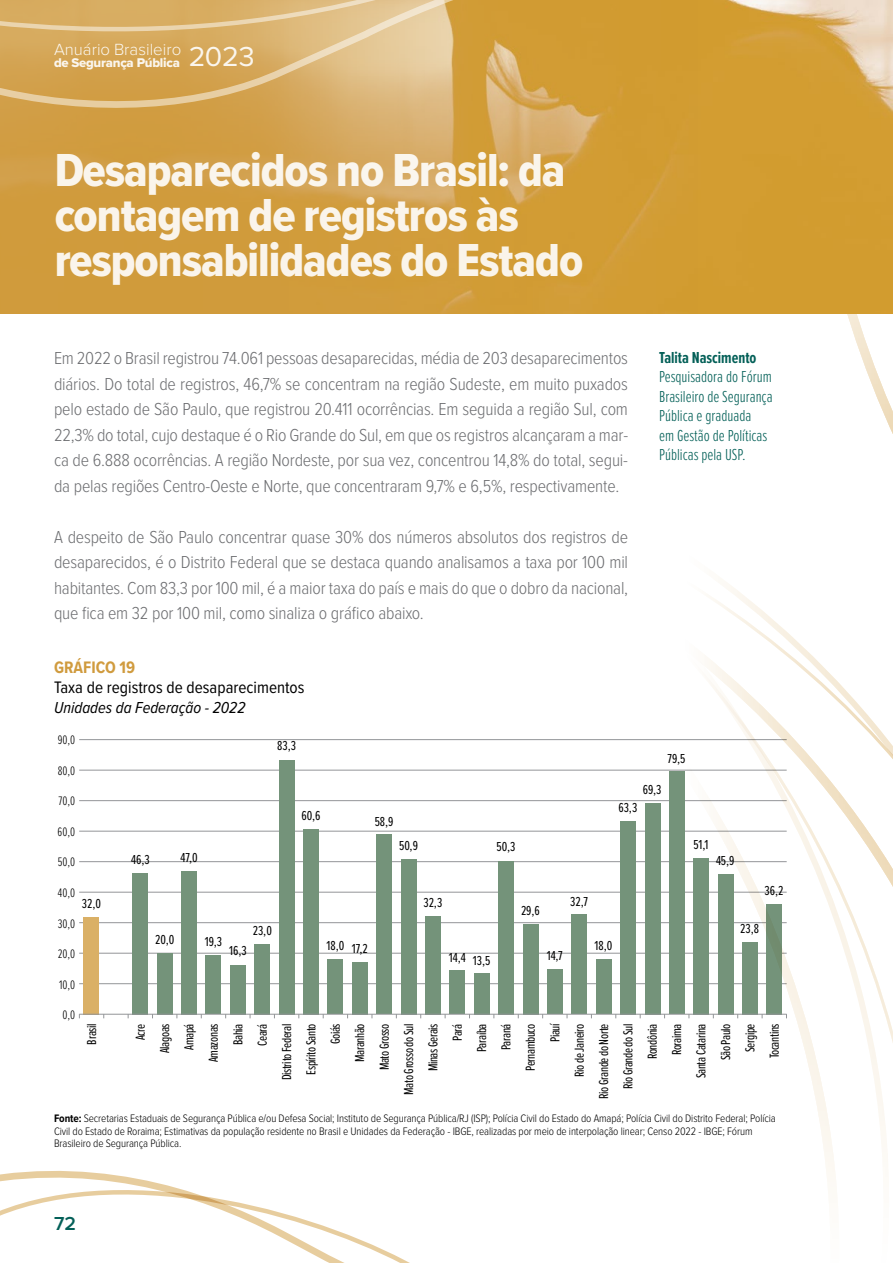
<style>
.page{position:relative;width:893px;height:1263px;background:#fff}
.page>*{position:absolute;margin:0;border:0;box-sizing:border-box;transform-origin:0 0}
.t1{font:48px/45px "Proxima Nova Cond Extrabld";letter-spacing:-.02em;color:#fff}
.t2{font:600 19.5px "Proxima Nova";color:#046058}
.t3{font:300 18px/25.5px "Proxima Nova Cond";letter-spacing:-.01em;color:#6d6e71;text-align:justify}
.t4{font:17.25px "Proxima Nova Cond";color:#000}
.t5{font:700 17.25px "Proxima Nova Cond";color:#d09b3e}
.t6{font:300 16.8px "Proxima Nova";color:#fff}
.t7{font:300 16.5px/19.5px "Proxima Nova Ex Cn";color:#046058}
.t8{font:italic 16.5px "Proxima Nova Cond";color:#000}
.t9{font:700 16.5px "Proxima Nova Ex Cn";color:#046058}
.t10{font:13.5px/24.5px "Proxima Nova Ex Cn";letter-spacing:-.03em;color:#000;text-align:right}
.t11{font:13.2px "Proxima Nova Extrabld";letter-spacing:-.02em;color:#fff}
.t12{font:300 12.75px "Proxima Nova Ex Cn";letter-spacing:.015em;color:#000}
.t13{font:300 11.25px/12.8px "Proxima Nova Cond";letter-spacing:-.01em;color:#000}
.s1{font-weight:400;font-size:28.5px}
.s2{font-weight:700}
</style>
<div class="page">
<svg style="left:659px;top:313px;width:234px;height:114px"></svg>
<svg style="left:659px;top:427px;width:234px;height:755px"></svg>
<hr style="left:79px;top:983px;width:708px;height:1px;background:#939598">
<hr style="left:79px;top:892px;width:708px;height:1px;background:#939598">
<hr style="left:79px;top:922px;width:708px;height:1px;background:#939598">
<hr style="left:79px;top:770px;width:708px;height:1px;background:#939598">
<hr style="left:79px;top:800px;width:708px;height:1px;background:#939598">
<hr style="left:79px;top:831px;width:708px;height:1px;background:#939598">
<hr style="left:79px;top:861px;width:708px;height:1px;background:#939598">
<hr style="left:79px;top:739px;width:708px;height:1px;background:#939598">
<hr style="left:79px;top:953px;width:708px;height:1px;background:#939598">
<div style="left:84px;top:917px;width:15px;height:97px;background:#dab066"></div>
<div style="left:132px;top:873px;width:16px;height:141px;background:#74937a"></div>
<div style="left:157px;top:953px;width:15px;height:61px;background:#74937a"></div>
<div style="left:181px;top:871px;width:16px;height:143px;background:#74937a"></div>
<div style="left:206px;top:955px;width:15px;height:59px;background:#74937a"></div>
<div style="left:230px;top:964px;width:16px;height:50px;background:#74937a"></div>
<div style="left:254px;top:944px;width:16px;height:70px;background:#74937a"></div>
<div style="left:279px;top:760px;width:15px;height:254px;background:#74937a"></div>
<div style="left:303px;top:829px;width:16px;height:185px;background:#74937a"></div>
<div style="left:328px;top:959px;width:15px;height:55px;background:#74937a"></div>
<div style="left:352px;top:962px;width:16px;height:52px;background:#74937a"></div>
<div style="left:376px;top:834px;width:16px;height:180px;background:#74937a"></div>
<div style="left:401px;top:859px;width:15px;height:155px;background:#74937a"></div>
<div style="left:425px;top:916px;width:16px;height:98px;background:#74937a"></div>
<div style="left:449px;top:970px;width:16px;height:44px;background:#74937a"></div>
<div style="left:474px;top:973px;width:15px;height:41px;background:#74937a"></div>
<div style="left:498px;top:861px;width:16px;height:153px;background:#74937a"></div>
<div style="left:523px;top:924px;width:15px;height:90px;background:#74937a"></div>
<div style="left:547px;top:969px;width:16px;height:45px;background:#74937a"></div>
<div style="left:571px;top:914px;width:16px;height:100px;background:#74937a"></div>
<div style="left:596px;top:959px;width:15px;height:55px;background:#74937a"></div>
<div style="left:620px;top:821px;width:16px;height:193px;background:#74937a"></div>
<div style="left:645px;top:803px;width:15px;height:211px;background:#74937a"></div>
<div style="left:669px;top:771px;width:16px;height:243px;background:#74937a"></div>
<div style="left:693px;top:858px;width:16px;height:156px;background:#74937a"></div>
<div style="left:718px;top:874px;width:15px;height:140px;background:#74937a"></div>
<div style="left:742px;top:942px;width:16px;height:72px;background:#74937a"></div>
<div style="left:767px;top:904px;width:15px;height:110px;background:#74937a"></div>
<hr style="left:79px;top:1014px;width:708px;height:1px;background:#939598">
<img style="left:697px;top:0;width:196px;height:313px">
<svg style="left:0;top:0;width:697px;height:313px;background:#d19d3e"></svg>
<svg style="left:0;top:1171px;width:410px;height:92px"></svg>
<svg style="left:0;top:0;width:529px;height:117px;background:#d9b069"></svg>
<p class="t6" style="left:54px;top:37px;width:202px">Anuário Brasileiro <span class="s1">2023</span></p>
<p class="t11" style="left:54px;top:53px;width:127px">de Segurança Pública</p>
<h1 class="t1" style="left:54px;top:147px;width:531px">Desaparecidos no Brasil: da contagem de registros às responsabilidades do Estado</h1>
<p class="t9" style="left:659px;top:345px;width:99px">Talita Nascimento</p>
<p class="t7" style="left:659px;top:366px;width:115px">Pesquisadora do Fórum<br>Brasileiro de Segurança<br>Pública e graduada<br>em Gestão de Políticas<br>Públicas pela USP.</p>
<p class="t3" style="left:54px;top:345px;width:576px">Em 2022 o Brasil registrou 74.061 pessoas desaparecidas, média de 203 desaparecimentos diários. Do total de registros, 46,7% se concentram na região Sudeste, em muito puxados pelo estado de São Paulo, que registrou 20.411 ocorrências. Em seguida a região Sul, com 22,3% do total, cujo destaque é o Rio Grande do Sul, em que os registros alcançaram a mar&shy;ca de 6.888 ocorrências. A região Nordeste, por sua vez, concentrou 14,8% do total, segui&shy;da pelas regiões Centro-Oeste e Norte, que concentraram 9,7% e 6,5%, respectivamente.</p>
<p class="t3" style="left:54px;top:523px;width:576px">A despeito de São Paulo concentrar quase 30% dos números absolutos dos registros de desaparecidos, é o Distrito Federal que se destaca quando analisamos a taxa por 100 mil habitantes. Com 83,3 por 100 mil, é a maior taxa do país e mais do que o dobro da nacional, que fica em 32 por 100 mil, como sinaliza o gráfico abaixo.</p>
<p class="t5" style="left:54px;top:654px;width:83px">GRÁFICO 19</p>
<p class="t4" style="left:54px;top:675px;width:252px">Taxa de registros de desaparecimentos</p>
<p class="t8" style="left:54px;top:695px;width:193px">Unidades da Federação - 2022</p>
<p class="t12" style="left:58px;top:730px;width:19px">90,0</p>
<p class="t12" style="left:58px;top:761px;width:19px">80,0</p>
<p class="t12" style="left:59px;top:792px;width:18px">70,0</p>
<p class="t12" style="left:58px;top:822px;width:19px">60,0</p>
<p class="t12" style="left:58px;top:853px;width:19px">50,0</p>
<p class="t12" style="left:58px;top:883px;width:19px">40,0</p>
<p class="t12" style="left:58px;top:914px;width:19px">30,0</p>
<p class="t12" style="left:58px;top:945px;width:19px">20,0</p>
<p class="t12" style="left:59px;top:975px;width:18px">10,0</p>
<p class="t12" style="left:63px;top:1006px;width:14px">0,0</p>
<p class="t10" style="left:277px;top:733px;width:20px">83,3</p>
<p class="t10" style="left:668px;top:745px;width:19px">79,5</p>
<p class="t10" style="left:643px;top:776px;width:20px">69,3</p>
<p class="t10" style="left:618px;top:795px;width:20px">63,3</p>
<p class="t10" style="left:302px;top:803px;width:20px">60,6</p>
<p class="t10" style="left:375px;top:808px;width:20px">58,9</p>
<p class="t10" style="left:496px;top:834px;width:20px">50,3</p>
<p class="t10" style="left:693px;top:832px;width:17px">51,1</p>
<p class="t10" style="left:399px;top:833px;width:20px">50,9</p>
<p class="t10" style="left:181px;top:844px;width:19px">47,0</p>
<p class="t10" style="left:131px;top:846px;width:20px">46,3</p>
<p class="t10" style="left:716px;top:847px;width:20px">45,9</p>
<p class="t10" style="left:765px;top:877px;width:20px">36,2</p>
<p class="t10" style="left:570px;top:889px;width:19px">32,7</p>
<p class="t10" style="left:423px;top:890px;width:20px">32,3</p>
<p class="t10" style="left:82px;top:891px;width:21px">32,0</p>
<p class="t10" style="left:521px;top:898px;width:20px">29,6</p>
<p class="t10" style="left:740px;top:915px;width:20px">23,8</p>
<p class="t10" style="left:253px;top:917px;width:21px">23,0</p>
<p class="t10" style="left:155px;top:927px;width:21px">20,0</p>
<p class="t10" style="left:205px;top:929px;width:19px">19,3</p>
<p class="t10" style="left:326px;top:933px;width:19px">18,0</p>
<p class="t10" style="left:594px;top:933px;width:19px">18,0</p>
<p class="t10" style="left:352px;top:936px;width:17px">17,2</p>
<p class="t10" style="left:229px;top:938px;width:19px">16,3</p>
<p class="t10" style="left:547px;top:943px;width:17px">14,7</p>
<p class="t10" style="left:449px;top:944px;width:18px">14,4</p>
<p class="t10" style="left:473px;top:947px;width:19px">13,5</p>
<p class="t10" style="left:79px;top:1044px;width:22px;rotate:-90deg">Brasil</p>
<p class="t10" style="left:128px;top:1099px;width:77px;rotate:-90deg">Acre<br>Alagoas<br>Amapá<br>Amazonas<br>Bahia<br>Ceará<br>Distrito Federal<br>Espírito Santo<br>Goiás<br>Maranhão<br>Mato Grosso<br>Mato Grosso do Sul<br>Minas Gerais<br>Pará<br>Paraíba<br>Paraná<br>Pernambuco<br>Piauí<br>Rio de Janeiro<br>Rio Grande do Norte<br>Rio Grande do Sul<br>Rondônia<br>Roraima<br>Santa Catarina<br>São Paulo<br>Sergipe<br>Tocantins</p>
<p class="t13" style="left:54px;top:1111px;width:723px"><span class="s2">Fonte:</span> Secretarias Estaduais de Segurança Pública e/ou Defesa Social; Instituto de Segurança Pública/RJ (ISP); Polícia Civil do Estado do Amapá; Polícia Civil do Distrito Federal; Polícia<br>Civil do Estado de Roraima; Estimativas da população residente no Brasil e Unidades da Federação - IBGE, realizadas por meio de interpolação linear; Censo 2022 - IBGE; Fórum<br>Brasileiro de Segurança Pública.</p>
<p class="t2" style="left:54px;top:1209px;width:23px">72</p>
</div>
